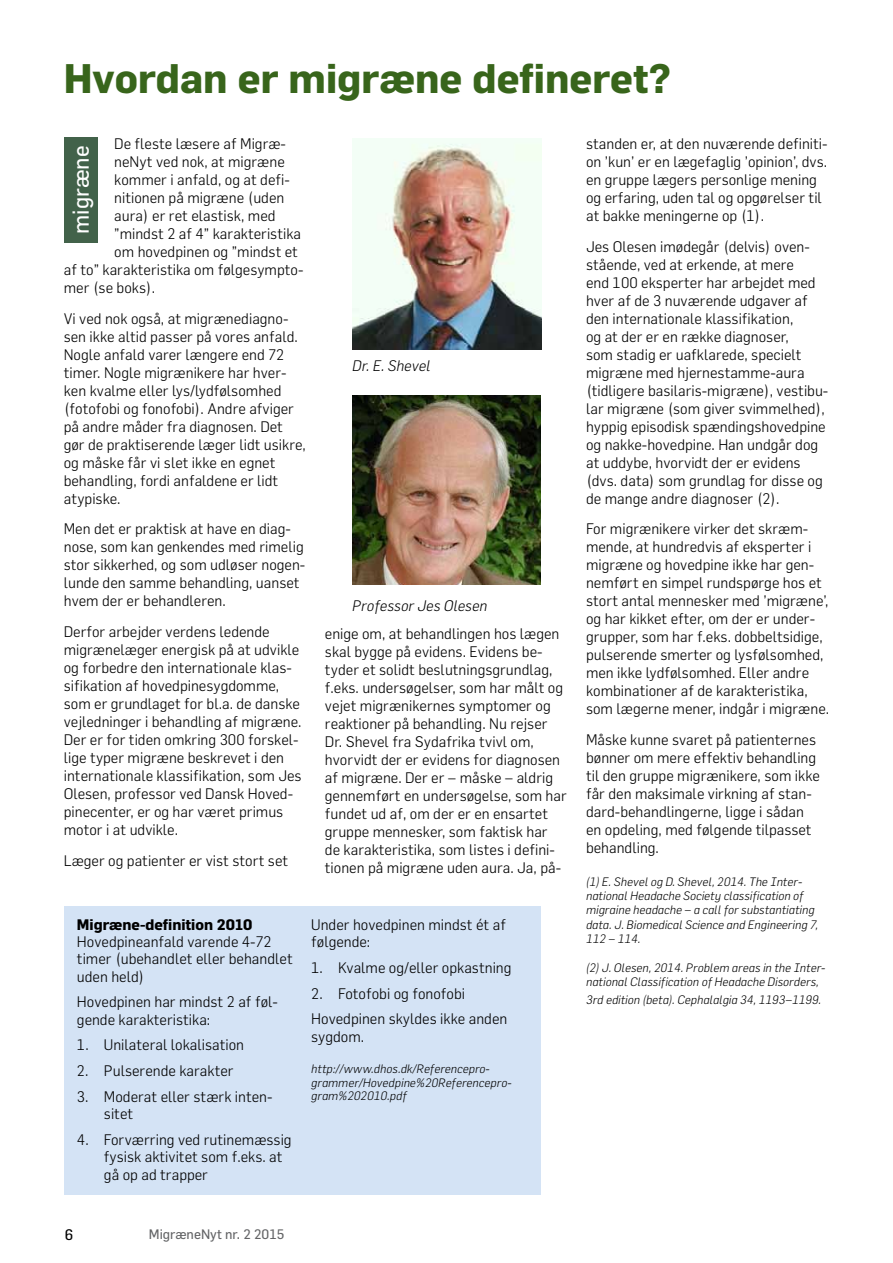
<style>
.page{position:relative;width:893px;height:1263px;background:#fff}
.page>*{position:absolute;margin:0;border:0;box-sizing:border-box;transform-origin:0 0}
.t1{font:700 40.5px "Flama";color:#38651b}
.t2{font:22.5px "Flama";color:#fff}
.t3{font:300 15px/18px "Flama";color:#000}
.t4{font:italic 300 15px "Flama";color:#000}
.t5{font:700 15px "Flama";color:#000}
.t6{font:15px "Flama";color:#000}
.t7{font:13.5px "Flama";color:#636466}
.t8{font:italic 300 12px/14.4px "Flama";color:#000}
</style>
<div class="page">
<div style="left:64px;top:137px;width:33px;height:105px;background:#42624a"></div>
<img style="left:352px;top:138px;width:189px;height:211px">
<img style="left:352px;top:396px;width:189px;height:189px">
<div style="left:64px;top:906px;width:476px;height:289px;background:#d4e3f5"></div>
<h1 class="t1" style="left:64px;top:54px;width:609px">Hvordan er migræne defineret?</h1>
<p class="t3" style="left:114px;top:134px;width:173px">De fleste læsere af Migræ-</p>
<p class="t3" style="left:114px;top:152px;width:172px">neNyt ved nok, at migræne</p>
<p class="t3" style="left:114px;top:170px;width:177px">kommer i anfald, og at defi-</p>
<p class="t3" style="left:114px;top:188px;width:172px">nitionen på migræne (uden</p>
<p class="t3" style="left:114px;top:206px;width:163px">aura) er ret elastisk, med</p>
<p class="t3" style="left:114px;top:224px;width:188px">”mindst 2 af 4” karakteristika</p>
<p class="t3" style="left:114px;top:242px;width:185px">om hovedpinen og ”mindst et</p>
<p class="t3" style="left:64px;top:260px;width:241px">af to” karakteristika om følgesympto-</p>
<p class="t3" style="left:64px;top:278px;width:93px">mer (se boks).</p>
<p class="t3" style="left:64px;top:309px;width:244px">Vi ved nok også, at migrænediagno&shy;sen ikke altid passer på vores anfald.<br>Nogle anfald varer længere end 72 timer. Nogle migrænikere har hver&shy;ken kvalme eller lys/lydfølsomhed (fotofobi og fonofobi). Andre afviger på andre måder fra diagnosen. Det gør de praktiserende læger lidt usikre, og måske får vi slet ikke en egnet behandling, fordi anfaldene er lidt atypiske.</p>
<p class="t3" style="left:64px;top:520px;width:243px">Men det er praktisk at have en diag&shy;nose, som kan genkendes med rimelig stor sikkerhed, og som udløser nogen&shy;lunde den samme behandling, uanset hvem der er behandleren.</p>
<p class="t3" style="left:64px;top:622px;width:239px">Derfor arbejder verdens ledende migrænelæger energisk på at udvikle og forbedre den internationale klas&shy;sifikation af hovedpinesygdomme, som er grundlaget for bl.a. de danske vejledninger i behandling af migræne.<br>Der er for tiden omkring 300 forskel&shy;lige typer migræne beskrevet i den internationale klassifikation, som Jes Olesen, professor ved Dansk Hoved&shy;pinecenter, er og har været primus motor i at udvikle.</p>
<p class="t3" style="left:64px;top:851px;width:226px">Læger og patienter er vist stort set</p>
<h2 class="t2" style="left:67px;top:234px;width:90px;rotate:-90deg">migræne</h2>
<p class="t4" style="left:352px;top:356px;width:80px">Dr. E. Shevel</p>
<p class="t4" style="left:352px;top:597px;width:137px">Professor Jes Olesen</p>
<p class="t3" style="left:325px;top:625px;width:243px">enige om, at behandlingen hos lægen skal bygge på evidens. Evidens be&shy;tyder et solidt beslutningsgrundlag, f.eks. undersøgelser, som har målt og vejet migrænikernes symptomer og reaktioner på behandling. Nu rejser Dr. Shevel fra Sydafrika tvivl om, hvorvidt der er evidens for diagnosen af migræne. Der er – måske – aldrig gennemført en undersøgelse, som har fundet ud af, om der er en ensartet gruppe mennesker, som faktisk har<br>de karakteristika, som listes i defini&shy;tionen på migræne uden aura. Ja, på-</p>
<p class="t5" style="left:77px;top:915px;width:177px">Migræne-definition 2010</p>
<p class="t3" style="left:77px;top:933px;width:217px;line-height:17.2px">Hovedpineanfald varende 4-72 timer (ubehandlet eller behandlet uden held)</p>
<p class="t3" style="left:77px;top:993px;width:203px;line-height:17.2px">Hovedpinen har mindst 2 af føl&shy;gende karakteristika:</p>
<p class="t3" style="left:77px;top:1036px;width:169px">1. Unilateral lokalisation</p>
<p class="t3" style="left:77px;top:1061px;width:158px">2. Pulserende karakter</p>
<p class="t3" style="left:104px;top:1088px;width:170px;line-height:17.2px;text-indent:-27px">3. Moderat eller stærk inten&shy;sitet</p>
<p class="t3" style="left:104px;top:1131px;width:189px;line-height:17.2px;text-indent:-27px">4. Forværring ved rutinemæssig fysisk aktivitet som f.eks. at gå op ad trapper</p>
<p class="t6" style="left:65px;top:1225px;width:10px">6</p>
<p class="t7" style="left:149px;top:1225px;width:137px">MigræneNyt nr. 2 2015</p>
<p class="t3" style="left:311px;top:916px;width:196px;line-height:17.2px">Under hovedpinen mindst ét af følgende:</p>
<p class="t3" style="left:311px;top:958px;width:202px">1. Kvalme og/eller opkastning</p>
<p class="t3" style="left:311px;top:980px;width:198px;line-height:25.8px">2. Fotofobi og fonofobi<br>Hovedpinen skyldes ikke anden</p>
<p class="t3" style="left:311px;top:1027px;width:55px">sygdom.</p>
<p class="t8" style="left:311px;top:1061px;width:202px;line-height:13.8px">http://www.dhos.dk/Referencepro&shy;grammer/Hovedpine%20Referencepro&shy;gram%202010.pdf</p>
<p class="t3" style="left:586px;top:134px;width:243px">standen er, at den nuværende definiti&shy;on ’kun’ er en lægefaglig ’opinion’, dvs. en gruppe lægers personlige mening og erfaring, uden tal og opgørelser til at bakke meningerne op (1).</p>
<p class="t3" style="left:586px;top:237px;width:244px">Jes Olesen imødegår (delvis) oven&shy;stående, ved at erkende, at mere<br>end 100 eksperter har arbejdet med hver af de 3 nuværende udgaver af den internationale klassifikation,<br>og at der er en række diagnoser,<br>som stadig er uafklarede, specielt migræne med hjernestamme-aura (tidligere basilaris-migræne), vestibu&shy;lar migræne (som giver svimmelhed), hyppig episodisk spændingshovedpine og nakke-hovedpine. Han undgår dog at uddybe, hvorvidt der er evidens (dvs. data) som grundlag for disse og de mange andre diagnoser (2).</p>
<p class="t3" style="left:586px;top:520px;width:245px">For migrænikere virker det skræm&shy;mende, at hundredvis af eksperter i migræne og hovedpine ikke har gen&shy;nemført en simpel rundspørge hos et stort antal mennesker med ’migræne’, og har kikket efter, om der er under&shy;grupper, som har f.eks. dobbeltsidige, pulserende smerter og lysfølsomhed, men ikke lydfølsomhed. Eller andre kombinationer af de karakteristika, som lægerne mener, indgår i migræne.</p>
<p class="t3" style="left:586px;top:730px;width:235px">Måske kunne svaret på patienternes bønner om mere effektiv behandling til den gruppe migrænikere, som ikke får den maksimale virkning af stan&shy;dard-behandlingerne, ligge i sådan en opdeling, med følgende tilpasset behandling.</p>
<p class="t8" style="left:586px;top:874px;width:234px">(1) E. Shevel og D. Shevel, 2014. The Inter&shy;national Headache Society classification of migraine headache – a call for substantiating data. J. Biomedical Science and Engineering 7, 112 – 114.</p>
<p class="t8" style="left:586px;top:960px;width:241px">(2) J. Olesen, 2014. Problem areas in the Inter&shy;national Classification of Headache Disorders,</p>
<p class="t8" style="left:586px;top:993px;width:237px">3rd edition (beta). Cephalalgia 34, 1193–1199.</p>
</div>
